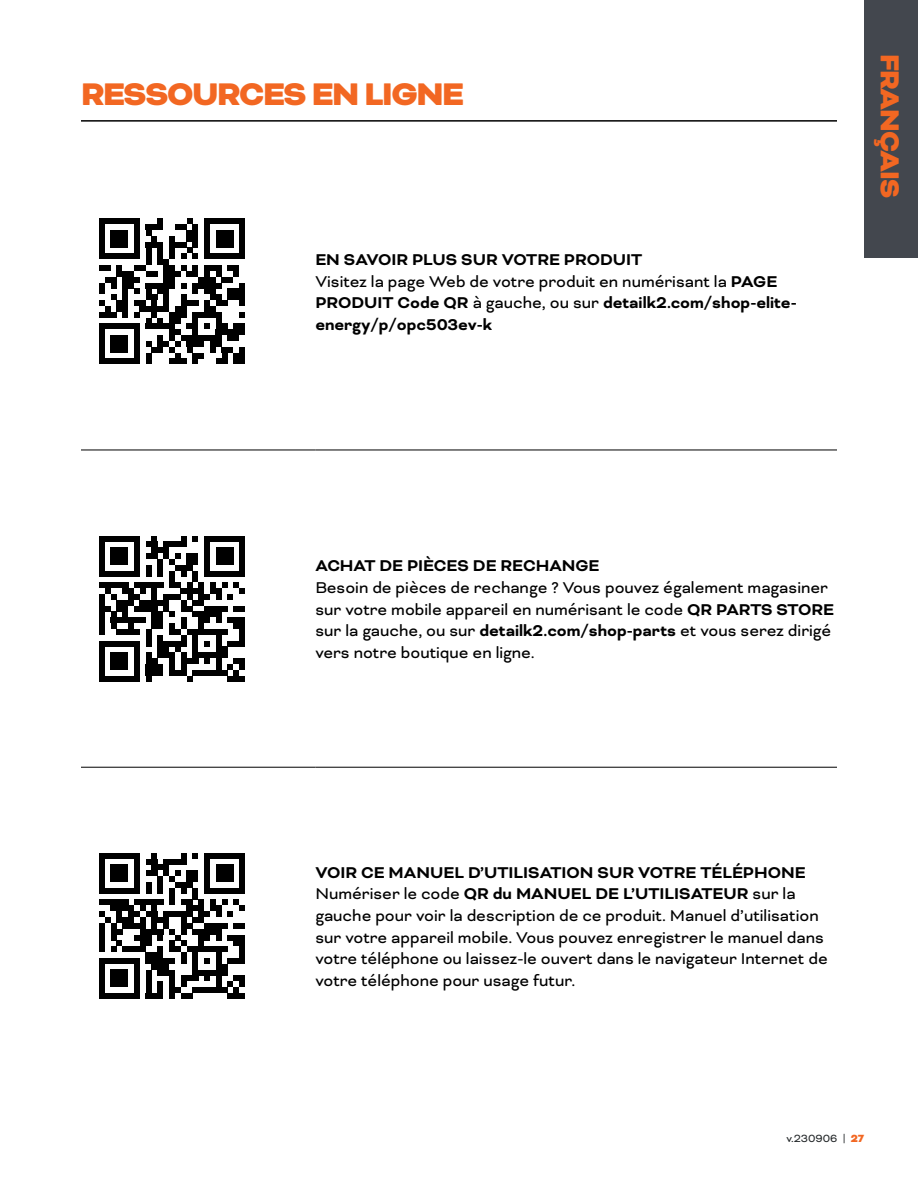
<style>
.page{position:relative;width:918px;height:1188px;background:#fff}
.page>*{position:absolute;margin:0;border:0;box-sizing:border-box;transform-origin:0 0}
.t1{font:900 36px "Bicyclette";letter-spacing:-.04em;color:#f26722}
.t2{font:900 30px "Bicyclette";letter-spacing:-.04em;color:#f26722}
.t3{font:18px/21.6px "Bicyclette";color:#000}
.t4{font:700 18px/21.6px "Bicyclette";color:#000}
.t5{font:12px "Bicyclette";color:#24282a}
.s1{font-weight:400}
.s2{font-weight:700}
.s3{font-weight:900;color:#f26722}
</style>
<div class="page">
<hr style="left:81px;top:120px;width:756px;height:2px;background:#000">
<hr style="left:81px;top:450px;width:234px;height:1px;background:#000">
<hr style="left:315px;top:450px;width:522px;height:1px;background:#000">
<hr style="left:81px;top:767px;width:234px;height:1px;background:#000">
<hr style="left:315px;top:767px;width:522px;height:1px;background:#000">
<svg style="left:157px;top:218px;width:6px;height:6px"></svg>
<div style="left:146px;top:224px;width:17px;height:6px;background:#000"></div>
<div style="left:175px;top:224px;width:12px;height:6px;background:#000"></div>
<svg style="left:187px;top:218px;width:11px;height:12px"></svg>
<div style="left:187px;top:230px;width:11px;height:6px;background:#000"></div>
<svg style="left:146px;top:230px;width:11px;height:12px"></svg>
<svg style="left:169px;top:236px;width:6px;height:6px"></svg>
<div style="left:187px;top:236px;width:11px;height:6px;background:#000"></div>
<div style="left:146px;top:242px;width:17px;height:6px;background:#000"></div>
<div style="left:169px;top:242px;width:18px;height:6px;background:#000"></div>
<svg style="left:169px;top:248px;width:6px;height:11px"></svg>
<svg style="left:181px;top:242px;width:17px;height:17px"></svg>
<svg style="left:146px;top:248px;width:17px;height:17px"></svg>
<div style="left:157px;top:259px;width:12px;height:6px;background:#000"></div>
<div style="left:99px;top:265px;width:12px;height:6px;background:#000"></div>
<svg style="left:117px;top:265px;width:5px;height:6px"></svg>
<div style="left:134px;top:265px;width:12px;height:6px;background:#000"></div>
<div style="left:163px;top:265px;width:12px;height:6px;background:#000"></div>
<svg style="left:181px;top:265px;width:17px;height:6px"></svg>
<div style="left:204px;top:265px;width:18px;height:6px;background:#000"></div>
<div style="left:227px;top:265px;width:12px;height:6px;background:#000"></div>
<div style="left:117px;top:271px;width:17px;height:6px;background:#000"></div>
<div style="left:146px;top:271px;width:11px;height:6px;background:#000"></div>
<div style="left:163px;top:271px;width:18px;height:6px;background:#000"></div>
<div style="left:187px;top:271px;width:11px;height:6px;background:#000"></div>
<svg style="left:204px;top:271px;width:6px;height:6px"></svg>
<svg style="left:216px;top:271px;width:6px;height:6px"></svg>
<svg style="left:233px;top:271px;width:6px;height:6px"></svg>
<div style="left:105px;top:277px;width:12px;height:6px;background:#000"></div>
<div style="left:122px;top:277px;width:18px;height:6px;background:#000"></div>
<div style="left:163px;top:277px;width:12px;height:6px;background:#000"></div>
<div style="left:198px;top:277px;width:18px;height:6px;background:#000"></div>
<div style="left:222px;top:277px;width:11px;height:6px;background:#000"></div>
<div style="left:122px;top:283px;width:12px;height:5px;background:#000"></div>
<div style="left:146px;top:283px;width:29px;height:5px;background:#000"></div>
<div style="left:192px;top:283px;width:30px;height:5px;background:#000"></div>
<svg style="left:239px;top:283px;width:6px;height:5px"></svg>
<svg style="left:134px;top:288px;width:6px;height:6px"></svg>
<svg style="left:146px;top:288px;width:6px;height:6px"></svg>
<div style="left:157px;top:288px;width:12px;height:6px;background:#000"></div>
<div style="left:204px;top:288px;width:12px;height:6px;background:#000"></div>
<div style="left:227px;top:288px;width:18px;height:6px;background:#000"></div>
<div style="left:146px;top:294px;width:11px;height:6px;background:#000"></div>
<svg style="left:181px;top:283px;width:17px;height:17px"></svg>
<div style="left:210px;top:294px;width:12px;height:6px;background:#000"></div>
<div style="left:227px;top:294px;width:18px;height:6px;background:#000"></div>
<div style="left:134px;top:300px;width:12px;height:6px;background:#000"></div>
<svg style="left:152px;top:300px;width:5px;height:6px"></svg>
<svg style="left:163px;top:294px;width:6px;height:12px"></svg>
<div style="left:181px;top:300px;width:17px;height:6px;background:#000"></div>
<svg style="left:204px;top:300px;width:6px;height:6px"></svg>
<div style="left:216px;top:300px;width:11px;height:6px;background:#000"></div>
<svg style="left:239px;top:300px;width:6px;height:6px"></svg>
<div style="left:140px;top:306px;width:29px;height:6px;background:#000"></div>
<div style="left:175px;top:306px;width:12px;height:6px;background:#000"></div>
<div style="left:204px;top:306px;width:12px;height:6px;background:#000"></div>
<svg style="left:99px;top:283px;width:29px;height:35px"></svg>
<svg style="left:134px;top:312px;width:6px;height:6px"></svg>
<div style="left:169px;top:312px;width:18px;height:6px;background:#000"></div>
<div style="left:192px;top:312px;width:30px;height:6px;background:#000"></div>
<svg style="left:239px;top:312px;width:6px;height:6px"></svg>
<svg style="left:146px;top:312px;width:17px;height:11px"></svg>
<div style="left:169px;top:318px;width:12px;height:5px;background:#000"></div>
<svg style="left:192px;top:318px;width:6px;height:5px"></svg>
<svg style="left:216px;top:318px;width:6px;height:5px"></svg>
<div style="left:146px;top:323px;width:29px;height:6px;background:#000"></div>
<div style="left:187px;top:323px;width:11px;height:6px;background:#000"></div>
<svg style="left:204px;top:323px;width:6px;height:6px"></svg>
<div style="left:216px;top:323px;width:11px;height:6px;background:#000"></div>
<div style="left:233px;top:323px;width:12px;height:6px;background:#000"></div>
<div style="left:169px;top:329px;width:12px;height:6px;background:#000"></div>
<svg style="left:192px;top:329px;width:6px;height:6px"></svg>
<div style="left:216px;top:329px;width:29px;height:6px;background:#000"></div>
<div style="left:181px;top:335px;width:41px;height:6px;background:#000"></div>
<div style="left:227px;top:335px;width:12px;height:6px;background:#000"></div>
<svg style="left:146px;top:335px;width:17px;height:12px"></svg>
<div style="left:157px;top:341px;width:12px;height:6px;background:#000"></div>
<div style="left:187px;top:341px;width:17px;height:6px;background:#000"></div>
<div style="left:210px;top:341px;width:12px;height:6px;background:#000"></div>
<div style="left:152px;top:347px;width:11px;height:6px;background:#000"></div>
<svg style="left:187px;top:347px;width:5px;height:6px"></svg>
<svg style="left:210px;top:347px;width:6px;height:6px"></svg>
<div style="left:222px;top:347px;width:11px;height:6px;background:#000"></div>
<svg style="left:239px;top:347px;width:6px;height:6px"></svg>
<svg style="left:169px;top:335px;width:12px;height:24px"></svg>
<div style="left:192px;top:353px;width:12px;height:6px;background:#000"></div>
<svg style="left:222px;top:353px;width:5px;height:6px"></svg>
<div style="left:233px;top:353px;width:12px;height:6px;background:#000"></div>
<svg style="left:146px;top:353px;width:6px;height:11px"></svg>
<div style="left:169px;top:359px;width:18px;height:5px;background:#000"></div>
<svg style="left:192px;top:359px;width:6px;height:5px"></svg>
<div style="left:216px;top:359px;width:11px;height:5px;background:#000"></div>
<div style="left:233px;top:359px;width:12px;height:5px;background:#000"></div>
<div style="left:99px;top:218px;width:41px;height:6px;background:#000"></div>
<svg style="left:99px;top:224px;width:6px;height:29px"></svg>
<svg style="left:134px;top:224px;width:6px;height:29px"></svg>
<div style="left:99px;top:253px;width:41px;height:6px;background:#000"></div>
<div style="left:111px;top:230px;width:17px;height:18px;background:#000"></div>
<div style="left:204px;top:218px;width:41px;height:6px;background:#000"></div>
<svg style="left:204px;top:224px;width:6px;height:29px"></svg>
<svg style="left:239px;top:224px;width:6px;height:29px"></svg>
<div style="left:204px;top:253px;width:41px;height:6px;background:#000"></div>
<div style="left:216px;top:230px;width:17px;height:18px;background:#000"></div>
<div style="left:99px;top:323px;width:41px;height:6px;background:#000"></div>
<svg style="left:99px;top:329px;width:6px;height:30px"></svg>
<svg style="left:134px;top:329px;width:6px;height:30px"></svg>
<div style="left:99px;top:359px;width:41px;height:5px;background:#000"></div>
<div style="left:111px;top:335px;width:17px;height:18px;background:#000"></div>
<svg style="left:99px;top:536px;width:146px;height:146px"></svg>
<div style="left:99px;top:676px;width:41px;height:6px;background:#000"></div>
<div style="left:111px;top:652px;width:17px;height:18px;background:#000"></div>
<div style="left:99px;top:900px;width:29px;height:5px;background:#000"></div>
<div style="left:111px;top:905px;width:23px;height:6px;background:#000"></div>
<div style="left:128px;top:911px;width:12px;height:6px;background:#000"></div>
<div style="left:117px;top:917px;width:17px;height:6px;background:#000"></div>
<div style="left:122px;top:923px;width:24px;height:6px;background:#000"></div>
<svg style="left:99px;top:911px;width:23px;height:41px"></svg>
<div style="left:122px;top:946px;width:24px;height:6px;background:#000"></div>
<div style="left:99px;top:853px;width:41px;height:6px;background:#000"></div>
<svg style="left:99px;top:859px;width:6px;height:29px"></svg>
<div style="left:99px;top:888px;width:41px;height:6px;background:#000"></div>
<div style="left:111px;top:865px;width:17px;height:17px;background:#000"></div>
<div style="left:99px;top:958px;width:41px;height:6px;background:#000"></div>
<svg style="left:99px;top:964px;width:6px;height:29px"></svg>
<svg style="left:134px;top:853px;width:111px;height:146px"></svg>
<div style="left:99px;top:993px;width:41px;height:6px;background:#000"></div>
<div style="left:111px;top:970px;width:17px;height:17px;background:#000"></div>
<div style="left:864px;top:0;width:54px;height:258px;background:#43474e"></div>
<h1 class="t1" style="left:81px;top:73px;width:385px">RESSOURCES EN LIGNE</h1>
<p class="t4" style="left:315px;top:249px;width:483px">EN SAVOIR PLUS SUR VOTRE PRODUIT<br><span class="s1">Visitez la page Web de votre produit en numérisant la</span> PAGE PRODUIT Code QR <span class="s1">à gauche, ou sur</span> detailk2.com/shop-elite&shy;energy/p/opc503ev-k</p>
<h2 class="t2" style="left:908px;top:54px;width:145px;rotate:90deg">FRANÇAIS</h2>
<p class="t4" style="left:315px;top:555px;width:286px">ACHAT DE PIÈCES DE RECHANGE</p>
<p class="t3" style="left:315px;top:577px;width:520px">Besoin de pièces de rechange ? Vous pouvez également magasiner sur votre mobile appareil en numérisant le code <span class="s2">QR PARTS STORE </span>sur la gauche, ou sur <span class="s2">detailk2.com/shop-parts</span> et vous serez dirigé vers notre boutique en ligne.</p>
<p class="t3" style="left:315px;top:862px;width:514px"><span class="s2">VOIR CE MANUEL D’UTILISATION SUR VOTRE TÉLÉPHONE </span>Numériser le code <span class="s2">QR du MANUEL DE L’UTILISATEUR</span> sur la gauche pour voir la description de ce produit. Manuel d’utilisation sur votre appareil mobile. Vous pouvez enregistrer le manuel dans votre téléphone ou laissez-le ouvert dans le navigateur Internet de votre téléphone pour usage futur.</p>
<p class="t5" style="left:786px;top:1131px;width:79px">v.230906 | <span class="s3">27</span></p>
</div>
